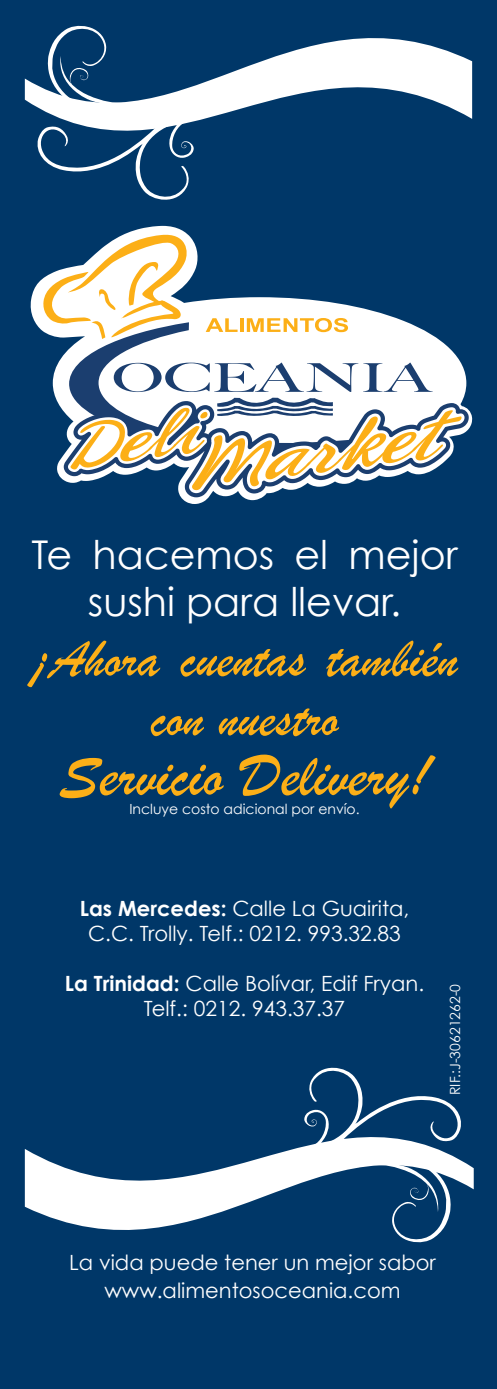
<style>
.page{position:relative;width:497px;height:1389px;background:#fff}
.page>*{position:absolute;margin:0;border:0;box-sizing:border-box;transform-origin:0 0}
.t1{font:62.65px "Brush Script";color:#fcaf17}
.t2{font:54.25px/59.5px "Brush Script";color:#fcaf17;text-align:center}
.t3{font:39.55px/47.6px "Century Gothic";color:#fff;text-align:center}
.t4{font:21px/25.2px "Century Gothic";color:#fff;text-align:center}
.t5{font:14px "Century Gothic";color:#fff}
.s1{font-weight:700}
</style>
<div class="page">
<div style="left:0;top:0;width:496px;height:1389px;background:#003768"></div>
<svg style="left:25px;top:38px;width:446px;height:81px;fill:#fff"></svg>
<svg style="left:33px;top:25px;width:171px;height:175px"></svg>
<svg style="left:30px;top:226px;width:441px;height:278px"></svg>
<div style="left:61px;top:303px;width:399px;height:157px;background:#fff;border-radius:50%"></div>
<svg style="left:69px;top:322px;width:279px;height:76px"></svg>
<svg style="left:205px;top:318px;width:32px;height:14px"></svg>
<hr style="left:240px;top:318px;width:3px;height:14px;background:#fcaf17">
<svg style="left:246px;top:318px;width:101px;height:14px"></svg>
<svg style="left:114px;top:363px;width:318px;height:29px"></svg>
<svg style="left:38px;top:231px;width:155px;height:116px"></svg>
<svg style="left:64px;top:401px;width:404px;height:96px"></svg>
<svg style="left:70px;top:398px;width:391px;height:92px"></svg>
<svg style="left:25px;top:1149px;width:448px;height:81px;fill:#fff"></svg>
<svg style="left:293px;top:1067px;width:171px;height:176px"></svg>
<h3 class="t3" style="left:32px;top:530px;width:427px">Te hacemos el mejor sushi para llevar.</h3>
<h2 class="t2" style="left:32px;top:630px;width:427px">¡Ahora cuentas también con nuestro</h2>
<h1 class="t1" style="left:59px;top:737px;width:372px">Servicio Delivery!</h1>
<p class="t5" style="left:129px;top:800px;width:231px">Incluye costo adicional por envío.</p>
<p class="t4" style="left:80px;top:895px;width:331px"><span class="s1">Las Mercedes:</span> Calle La Guairita,<br>C.C. Trolly. Telf.: 0212. 993.32.83</p>
<p class="t4" style="left:65px;top:971px;width:360px"><span class="s1">La Trinidad:</span> Calle Bolívar, Edif Fryan.<br>Telf.: 0212. 943.37.37</p>
<p class="t5" style="left:446px;top:1095px;width:112px;rotate:-90deg">RIF.:J-30621262-0</p>
<p class="t4" style="left:69px;top:1248px;width:367px;line-height:28px">La vida puede tener un mejor sabor www.alimentosoceania.com</p>
</div>
